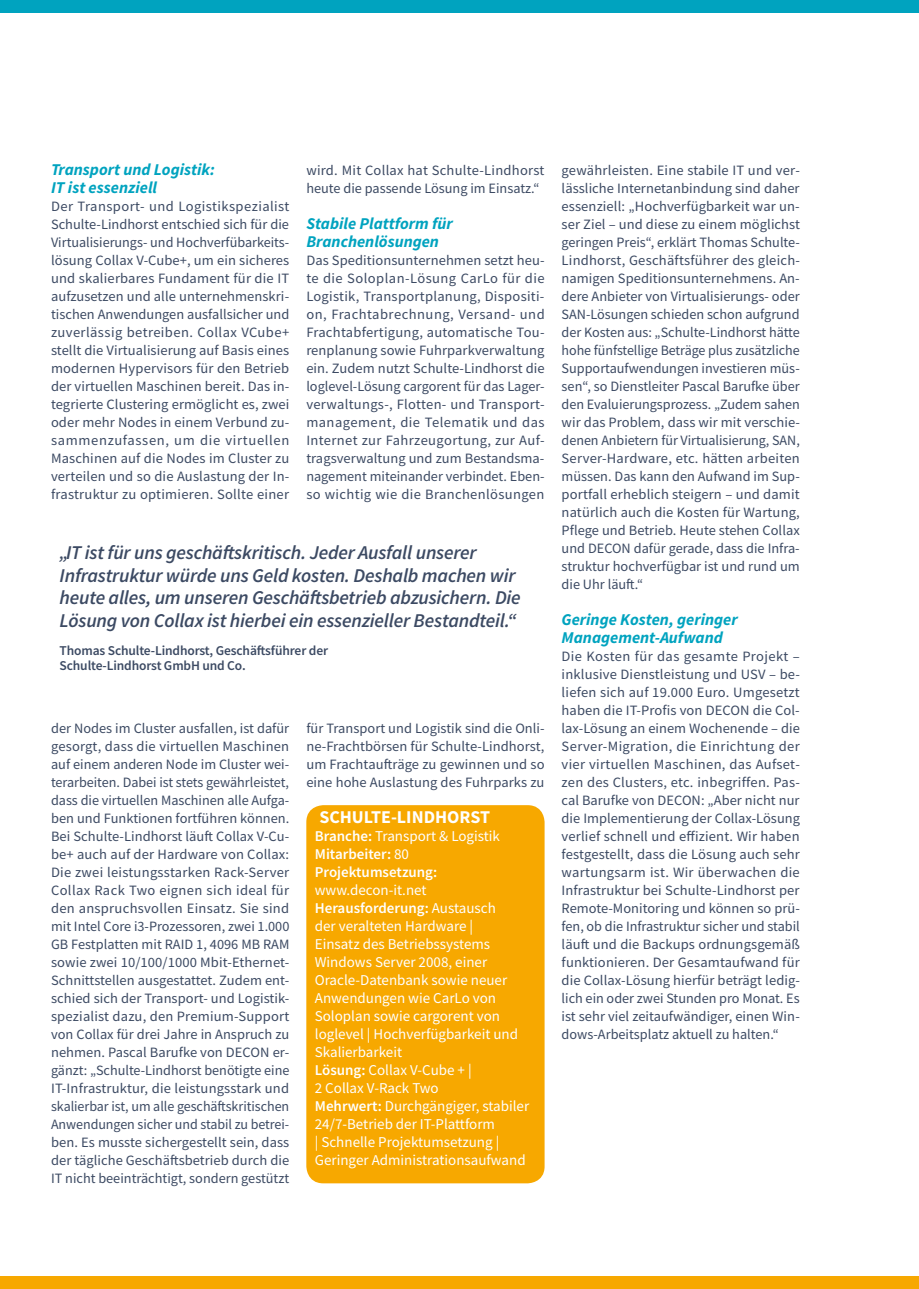
<style>
.page{position:relative;width:919px;height:1289px;background:#fff}
.page>*{position:absolute;margin:0;border:0;box-sizing:border-box;transform-origin:0 0}
.t1{font:italic 600 19.5px/22.5px "Source Sans Pro";letter-spacing:-.01em;color:#3c4a63}
.t2{font:700 18px "Source Sans Pro";color:#fff}
.t3{font:italic 700 16.5px/18px "Source Sans Pro";color:#00a3bf}
.t4{font:15px/18px "Source Sans Pro";color:#fff}
.t5{font:600 15px/18px "Source Sans Pro";color:#fff}
.t6{font:14.25px/18px "Source Sans Pro";color:#3c4a63;text-align:justify}
.t7{font:600 13.5px/15px "Source Sans Pro";letter-spacing:-.01em;color:#3c4a63}
.s1{font-weight:400}
.s2{font-weight:600}
</style>
<div class="page">
<div style="left:306px;top:805px;width:238px;height:378px;background:#f7a800;border-radius:17px"></div>
<div style="left:0;top:0;width:918px;height:13px;background:#00a3bf"></div>
<div style="left:0;top:1276px;width:918px;height:12px;background:#f7a800"></div>
<p class="t3" style="left:51px;top:160px;width:165px">Transport und Logistik:<br>IT ist essenziell</p>
<p class="t6" style="left:51px;top:197px;width:240px">Der Transport- und Logistikspezialist Schulte-Lindhorst entschied sich für die Virtualisierungs- und Hochverfübarkeits&shy;lösung Collax V-Cube+, um ein sicheres und skalierbares Fundament für die IT aufzusetzen und alle unternehmenskri&shy;tischen Anwendungen ausfallsicher und zuverlässig betreiben. Collax VCube+ stellt die Virtualisierung auf Basis eines modernen Hypervisors für den Betrieb der virtuellen Maschinen bereit. Das in&shy;tegrierte Clustering ermöglicht es, zwei oder mehr Nodes in einem Verbund zu&shy;sammenzufassen, um die virtuellen Maschinen auf die Nodes im Cluster zu verteilen und so die Auslastung der In&shy;frastruktur zu optimieren. Sollte einer</p>
<p class="t6" style="left:306px;top:161px;width:239px">wird. Mit Collax hat Schulte-Lindhorst heute die passende Lösung im Einsatz.“</p>
<p class="t3" style="left:306px;top:214px;width:148px">Stabile Plattform für<br>Branchenlösungen</p>
<p class="t6" style="left:306px;top:251px;width:240px">Das Speditionsunternehmen setzt heu&shy;te die Soloplan-Lösung CarLo für die Logistik, Transportplanung, Dispositi&shy;on, Frachtabrechnung, Versand- und Frachtabfertigung, automatische Tou&shy;renplanung sowie Fuhrparkverwaltung ein. Zudem nutzt Schulte-Lindhorst die loglevel-Lösung cargorent für das Lager&shy;verwaltungs-, Flotten- und Transport&shy;management, die Telematik und das Internet zur Fahrzeugortung, zur Auf&shy;tragsverwaltung und zum Bestandsma&shy;nagement miteinander verbindet. Eben&shy;so wichtig wie die Branchenlösungen</p>
<p class="t1" style="left:60px;top:541px;width:462px">„IT ist für uns geschäftskritisch. Jeder Ausfall unserer Infrastruktur würde uns Geld kosten. Deshalb machen wir heute alles, um unseren Geschäftsbetrieb abzusichern. Die Lösung von Collax ist hierbei ein essenzieller Bestandteil.“</p>
<p class="t7" style="left:60px;top:642px;width:270px">Thomas Schulte-Lindhorst, Geschäftsführer der<br>Schulte-Lindhorst GmbH und Co.</p>
<p class="t6" style="left:51px;top:719px;width:240px">der Nodes im Cluster ausfallen, ist dafür gesorgt, dass die virtuellen Maschinen auf einem anderen Node im Cluster wei&shy;terarbeiten. Dabei ist stets gewährleistet, dass die virtuellen Maschinen alle Aufga&shy;ben und Funktionen fortführen können.<br>Bei Schulte-Lindhorst läuft Collax V-Cu&shy;be+ auch auf der Hardware von Collax:<br>Die zwei leistungsstarken Rack-Server Collax Rack Two eignen sich ideal für den anspruchsvollen Einsatz. Sie sind mit Intel Core i3-Prozessoren, zwei 1.000<br>GB Festplatten mit RAID 1, 4096 MB RAM sowie zwei 10/100/1000 Mbit-Ethernet-Schnittstellen ausgestattet. Zudem ent&shy;schied sich der Transport- und Logistik&shy;spezialist dazu, den Premium-Support von Collax für drei Jahre in Anspruch zu nehmen. Pascal Barufke von DECON er&shy;gänzt: „Schulte-Lindhorst benötigte eine IT-Infrastruktur, die leistungsstark und skalierbar ist, um alle geschäftskritischen Anwendungen sicher und stabil zu betrei&shy;ben. Es musste sichergestellt sein, dass der tägliche Geschäftsbetrieb durch die IT nicht beeinträchtigt, sondern gestützt</p>
<p class="t6" style="left:306px;top:719px;width:240px">für Transport und Logistik sind die Onli&shy;ne-Frachtbörsen für Schulte-Lindhorst, um Frachtaufträge zu gewinnen und so eine hohe Auslastung des Fuhrparks zu</p>
<p class="t2" style="left:319px;top:805px;width:172px">SCHULTE-LINDHORST</p>
<p class="t5" style="left:315px;top:827px;width:187px">Branche: <span class="s1">Transport &amp; Logistik<br></span>Mitarbeiter: <span class="s1">80<br></span>Projektumsetzung:</p>
<p class="t4" style="left:315px;top:881px;width:216px">www.decon-it.net<br><span class="s2">Herausforderung:</span> Austausch<br>der veralteten Hardware |<br>Einsatz des Betriebssystems<br>Windows Server 2008, einer<br>Oracle-Datenbank sowie neuer<br>Anwendungen wie CarLo von<br>Soloplan sowie cargorent von loglevel | Hochverfügbarkeit und<br>Skalierbarkeit<br><span class="s2">Lösung:</span> Collax V-Cube + |<br>2 Collax V-Rack Two<br><span class="s2">Mehrwert:</span> Durchgängiger, stabiler<br>24/7-Betrieb der IT-Plattform<br>| Schnelle Projektumsetzung |<br>Geringer Administrationsaufwand</p>
<p class="t6" style="left:561px;top:161px;width:240px">gewährleisten. Eine stabile IT und ver&shy;lässliche Internetanbindung sind daher essenziell: „Hochverfügbarkeit war un&shy;ser Ziel – und diese zu einem möglichst geringen Preis“, erklärt Thomas Schulte-Lindhorst, Geschäftsführer des gleich&shy;namigen Speditionsunternehmens. An&shy;dere Anbieter von Virtualisierungs- oder SAN-Lösungen schieden schon aufgrund der Kosten aus: „Schulte-Lindhorst hätte hohe fünfstellige Beträge plus zusätzliche Supportaufwendungen investieren müs&shy;sen“, so Dienstleiter Pascal Barufke über den Evaluierungsprozess. „Zudem sahen wir das Problem, dass wir mit verschie&shy;denen Anbietern für Virtualisierung, SAN, Server-Hardware, etc. hätten arbeiten müssen. Das kann den Aufwand im Sup&shy;portfall erheblich steigern – und damit natürlich auch die Kosten für Wartung, Pflege und Betrieb. Heute stehen Collax und DECON dafür gerade, dass die Infra&shy;struktur hochverfügbar ist und rund um die Uhr läuft.“</p>
<p class="t3" style="left:561px;top:610px;width:178px">Geringe Kosten, geringer<br>Management-Aufwand</p>
<p class="t6" style="left:561px;top:647px;width:240px">Die Kosten für das gesamte Projekt – inklusive Dienstleistung und USV – be&shy;liefen sich auf 19.000 Euro. Umgesetzt haben die IT-Profis von DECON die Col&shy;lax-Lösung an einem Wochenende – die Server-Migration, die Einrichtung der vier virtuellen Maschinen, das Aufset&shy;zen des Clusters, etc. inbegriffen. Pas&shy;cal Barufke von DECON: „Aber nicht nur die Implementierung der Collax-Lösung verlief schnell und effizient. Wir haben festgestellt, dass die Lösung auch sehr wartungsarm ist. Wir überwachen die Infrastruktur bei Schulte-Lindhorst per Remote-Monitoring und können so prü&shy;fen, ob die Infrastruktur sicher und stabil läuft und die Backups ordnungsgemäß funktionieren. Der Gesamtaufwand für die Collax-Lösung hierfür beträgt ledig&shy;lich ein oder zwei Stunden pro Monat. Es ist sehr viel zeitaufwändiger, einen Win&shy;dows-Arbeitsplatz aktuell zu halten.“</p>
</div>
